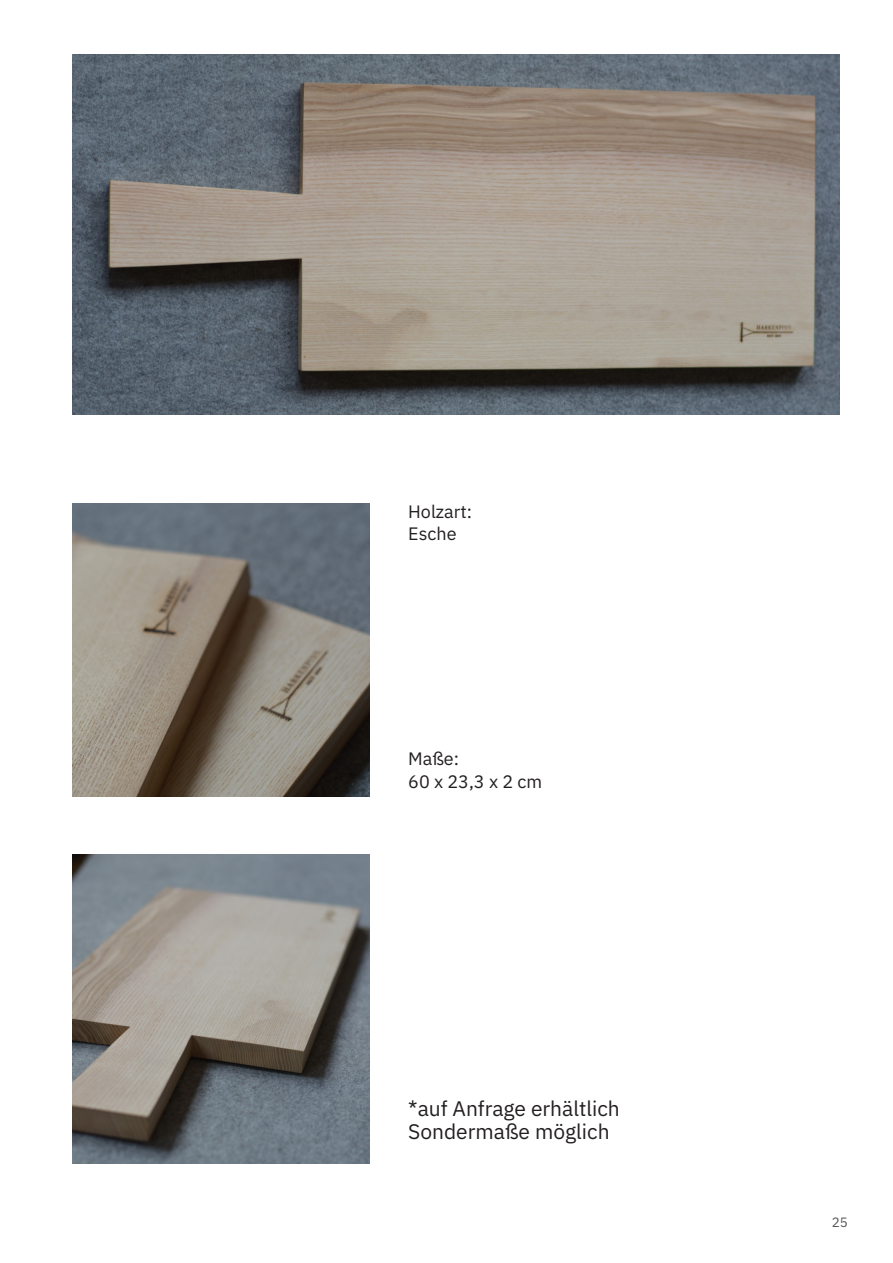
<style>
.page{position:relative;width:893px;height:1263px;background:#fff}
.page>*{position:absolute;margin:0;border:0;box-sizing:border-box;transform-origin:0 0}
.Absatzformat_1{font:21px "IBM Plex Sans";color:#231f20}
.Absatzformat_1-2{font:18px "IBM Plex Sans";color:#231f20}
.t1{font:13.5px "IBM Plex Sans";color:#57585a}
</style>
<div class="page">
<img style="left:72px;top:54px;width:768px;height:360px">
<img style="left:72px;top:504px;width:298px;height:293px">
<img style="left:72px;top:855px;width:298px;height:308px">
<p class="Absatzformat_1-2" style="left:408px;top:498px;width:65px">Holzart:</p>
<p class="Absatzformat_1-2" style="left:408px;top:520px;width:50px">Esche</p>
<p class="Absatzformat_1-2" style="left:408px;top:745px;width:52px">Maße:</p>
<p class="Absatzformat_1-2" style="left:408px;top:768px;width:135px">60 x 23,3 x 2 cm</p>
<p class="Absatzformat_1" style="left:408px;top:1093px;width:213px">*auf Anfrage erhältlich</p>
<p class="Absatzformat_1" style="left:408px;top:1115px;width:203px">Sondermaße möglich</p>
<p class="t1" style="left:832px;top:1212px;width:18px">25</p>
</div>
